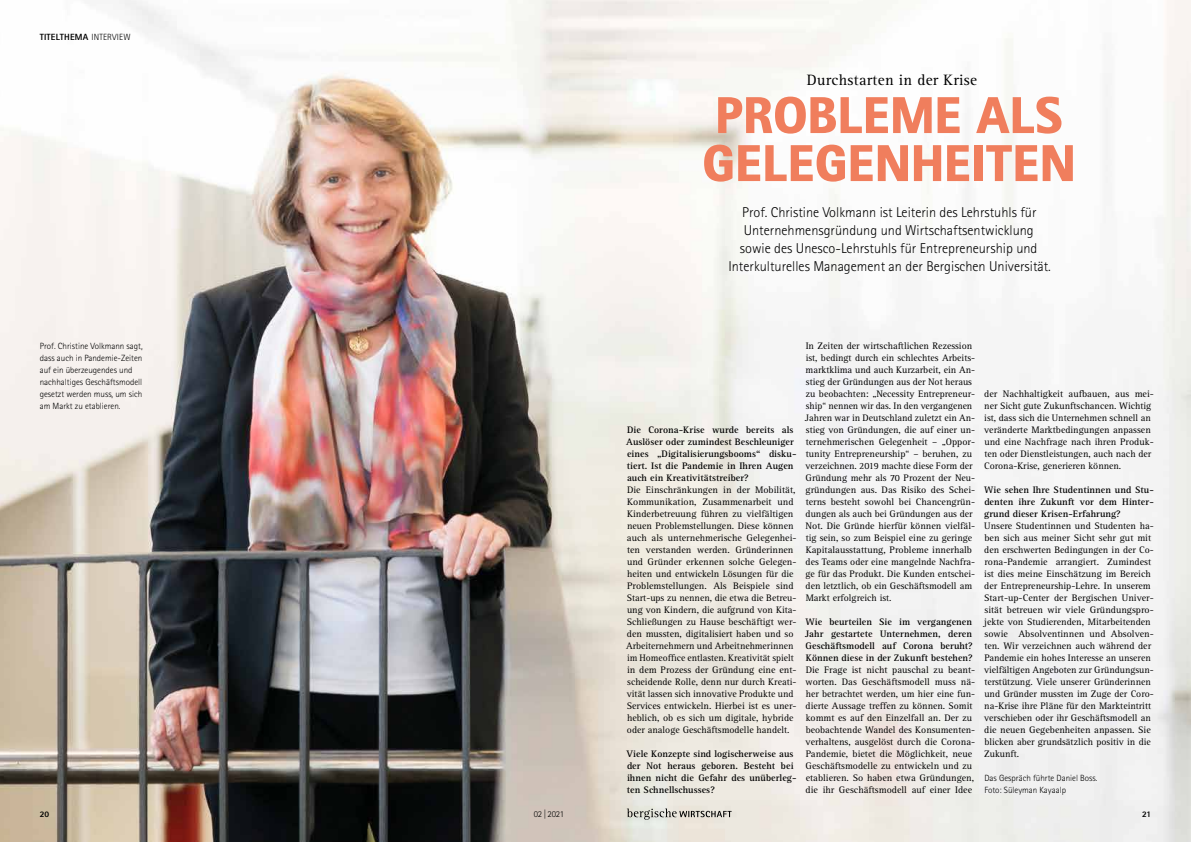
<style>
.page{position:relative;width:1191px;height:842px;background:#fff}
.page>*{position:absolute;margin:0;border:0;box-sizing:border-box;transform-origin:0 0}
.t1{font:900 52px/48px "Rotis II Sans Std";color:#f07e5d}
.t2{font:15.5px "Rotis Serif Std";letter-spacing:.02em;color:#000}
.t3{font:300 14.2px/18px "Rotis Sans Serif Std";color:#000;text-align:center}
.t4{font:9.8px/12px "Rotis Serif Std";color:#000}
.t5{font:700 9.8px/12px "Rotis Serif Std";letter-spacing:.005em;color:#000}
.t6{font:300 9px/12px "Rotis Sans Serif Std";color:#000}
.t7{font:800 9px "Rotis Sans Serif Std";letter-spacing:.02em;color:#000}
.t8{font:800 8.5px "Rotis Sans Serif Std";color:#000}
.s1{font-weight:300}
</style>
<div class="page">
<img style="left:0;top:0;width:1191px;height:842px">
<svg style="left:627px;top:808px;width:104px;height:12px"></svg>
<p class="t7" style="left:40px;top:31px;width:92px">TITELTHEMA <span class="s1">INTERVIEW</span></p>
<p class="t6" style="left:40px;top:340px;width:104px">Prof. Christine Volkmann sagt, dass auch in Pandemie-Zeiten auf ein überzeugendes und nachhaltiges Geschäftsmodell gesetzt werden muss, um sich am Markt zu etablieren.</p>
<p class="t8" style="left:40px;top:809px;width:11px">20</p>
<p class="t6" style="left:534px;top:808px;width:32px">02| 2021</p>
<h2 class="t2" style="left:807px;top:71px;width:172px">Durchstarten in der Krise</h2>
<h1 class="t1" style="left:702px;top:92px;width:375px">PROBLEME ALS<br>GELEGENHEITEN</h1>
<h3 class="t3" style="left:728px;top:203px;width:324px">Prof. Christine Volkmann ist Leiterin des Lehrstuhls für Unternehmensgründung und Wirtschaftsentwicklung sowie des Unesco-Lehrstuhls für Entrepreneurship und Interkulturelles Management an der Bergischen Universität.</h3>
<p class="t5" style="left:626px;top:424px;width:172px">Die Corona-Krise wurde bereits als Auslöser oder zumindest Beschleuniger eines „Digitalisierungsbooms“ disku&shy;tiert. Ist die Pandemie in Ihren Augen auch ein Kreativitätstreiber?</p>
<p class="t4" style="left:626px;top:484px;width:172px">Die Einschränkungen in der Mobilität, Kommunikation, Zusammenarbeit und Kinderbetreuung führen zu vielfältigen neuen Problemstellungen. Diese können auch als unternehmerische Gelegenhei&shy;ten verstanden werden. Gründerinnen und Gründer erkennen solche Gelegen&shy;heiten und entwickeln Lösungen für die Problemstellungen. Als Beispiele sind Start-ups zu nennen, die etwa die Betreu&shy;ung von Kindern, die aufgrund von Kita-Schließungen zu Hause beschäftigt wer&shy;den mussten, digitalisiert haben und so Arbeiternehmern und Arbeitnehmerinnen im Homeoffice entlasten. Kreativität spielt in dem Prozess der Gründung eine ent&shy;scheidende Rolle, denn nur durch Kreati&shy;vität lassen sich innovative Produkte und Services entwickeln. Hierbei ist es uner&shy;heblich, ob es sich um digitale, hybride oder analoge Geschäftsmodelle handelt.</p>
<p class="t5" style="left:626px;top:748px;width:172px">Viele Konzepte sind logischerweise aus der Not heraus geboren. Besteht bei ihnen nicht die Gefahr des unüberleg&shy;ten Schnellschusses?</p>
<p class="t4" style="left:805px;top:340px;width:172px">In Zeiten der wirtschaftlichen Rezession ist, bedingt durch ein schlechtes Arbeits&shy;marktklima und auch Kurzarbeit, ein An&shy;stieg der Gründungen aus der Not heraus zu beobachten: „Necessity Entrepreneur&shy;ship“ nennen wir das. In den vergangenen Jahren war in Deutschland zuletzt ein An&shy;stieg von Gründungen, die auf einer un&shy;ternehmerischen Gelegenheit – „Oppor&shy;tunity Entrepreneurship“ – beruhen, zu verzeichnen. 2019 machte diese Form der Gründung mehr als 70 Prozent der Neu&shy;gründungen aus. Das Risiko des Schei&shy;terns besteht sowohl bei Chancengrün&shy;dungen als auch bei Gründungen aus der Not. Die Gründe hierfür können vielfäl&shy;tig sein, so zum Beispiel eine zu geringe Kapitalausstattung, Probleme innerhalb des Teams oder eine mangelnde Nachfra&shy;ge für das Produkt. Die Kunden entschei&shy;den letztlich, ob ein Geschäftsmodell am Markt erfolgreich ist.</p>
<p class="t5" style="left:805px;top:616px;width:169px;text-align:justify">Wie beurteilen Sie im vergangenen Jahr gestartete Unternehmen, deren Geschäftsmodell auf Corona beruht?<br>Können diese in der Zukunft bestehen?</p>
<p class="t4" style="left:805px;top:664px;width:171px">Die Frage ist nicht pauschal zu beant&shy;worten. Das Geschäftsmodell muss nä&shy;her betrachtet werden, um hier eine fun&shy;dierte Aussage treffen zu können. Somit kommt es auf den Einzelfall an. Der zu beobachtende Wandel des Konsumenten&shy;verhaltens, ausgelöst durch die Corona-Pandemie, bietet die Möglichkeit, neue Geschäftsmodelle zu entwickeln und zu etablieren. So haben etwa Gründungen, die ihr Geschäftsmodell auf einer Idee</p>
<p class="t4" style="left:984px;top:388px;width:171px">der Nachhaltigkeit aufbauen, aus mei&shy;ner Sicht gute Zukunftschancen. Wichtig ist, dass sich die Unternehmen schnell an veränderte Marktbedingungen anpassen und eine Nachfrage nach ihren Produk&shy;ten oder Dienstleistungen, auch nach der Corona-Krise, generieren können.</p>
<p class="t5" style="left:984px;top:484px;width:171px;text-align:justify">Wie sehen Ihre Studentinnen und Stu&shy;denten ihre Zukunft vor dem Hinter&shy;grund dieser Krisen-Erfahrung?</p>
<p class="t4" style="left:984px;top:520px;width:171px">Unsere Studentinnen und Studenten ha&shy;ben sich aus meiner Sicht sehr gut mit den erschwerten Bedingungen in der Co&shy;rona-Pandemie arrangiert. Zumindest ist dies meine Einschätzung im Bereich der Entrepreneurship-Lehre. In unserem Start-up-Center der Bergischen Univer&shy;sität betreuen wir viele Gründungspro&shy;jekte von Studierenden, Mitarbeitenden sowie Absolventinnen und Absolven&shy;ten. Wir verzeichnen auch während der Pandemie ein hohes Interesse an unseren vielfältigen Angeboten zur Gründungsun&shy;terstützung. Viele unserer Gründerinnen und Gründer mussten im Zuge der Coro&shy;na-Krise ihre Pläne für den Markteintritt verschieben oder ihr Geschäftsmodell an die neuen Gegebenheiten anpassen. Sie blicken aber grundsätzlich positiv in die Zukunft.</p>
<p class="t6" style="left:984px;top:772px;width:115px">Das Gespräch führte Daniel Boss.<br>Foto: Süleyman Kayaalp</p>
<p class="t8" style="left:1142px;top:809px;width:11px">21</p>
</div>
